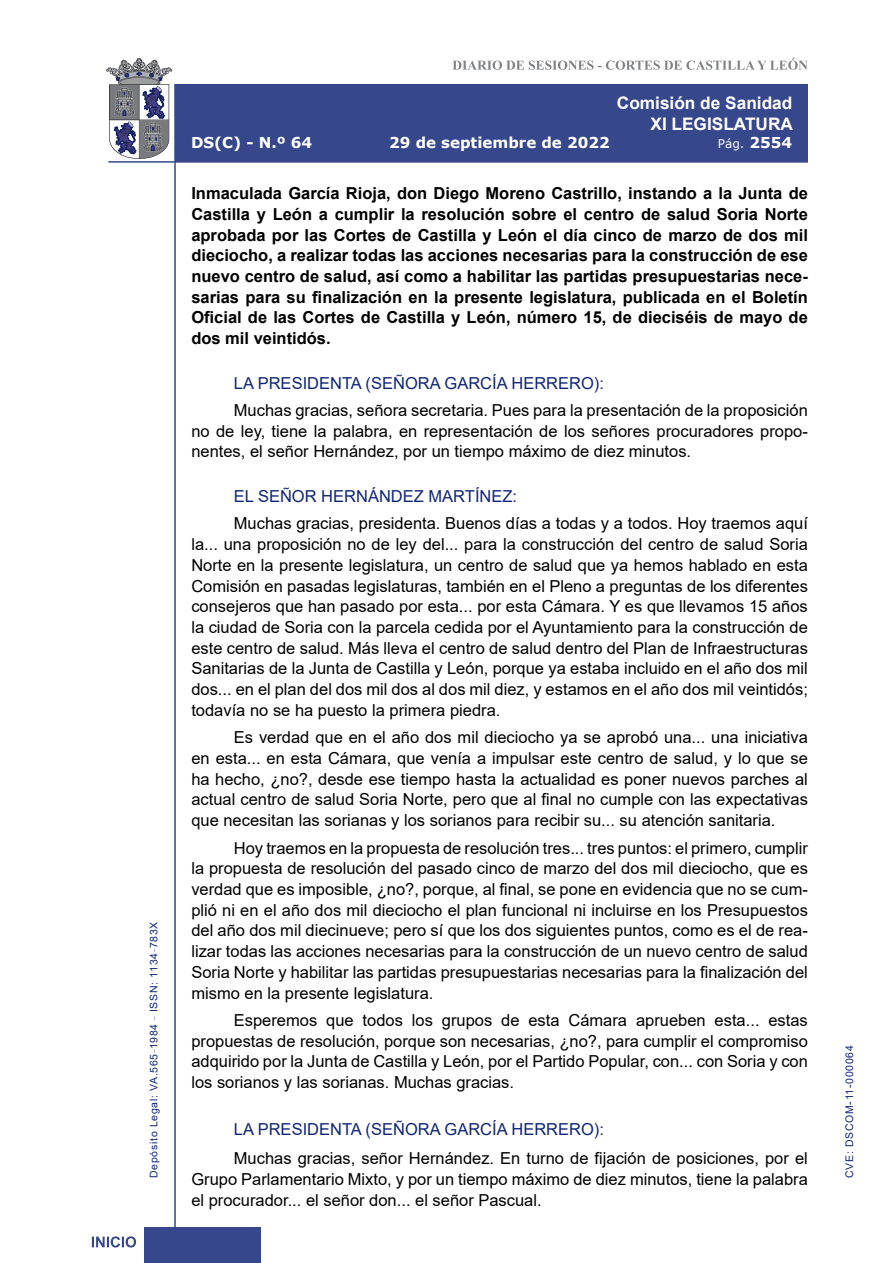
<style>
.page{position:relative;width:893px;height:1263px;background:#fff}
.page>*{position:absolute;margin:0;border:0;box-sizing:border-box;transform-origin:0 0}
.t1{font:700 17.25px/20.7px "Arial";color:#fff;text-align:right}
.t2{font:16.5px/20.7px "Arial";color:#000;text-align:justify}
.t3{font:700 16.5px/20.7px "Arial";color:#000;text-align:justify}
.Orador{font:16.5px "Arial";color:#122678}
.t4{font:700 15px "Verdana";color:#fff}
.t5{font:12px "Verdana";color:#fff}
.t6{font:10.5px "Arial";letter-spacing:.065em;color:#122678}
.s1{font-weight:700;font-size:15px}
</style>
<div class="page">
<svg style="left:452px;top:58px;width:356px;height:12px"></svg>
<hr style="left:174px;top:84px;width:2px;height:1179px;background:#36478c">
<div style="left:144px;top:1227px;width:117px;height:36px;background:#36478c"></div>
<div style="left:175px;top:84px;width:633px;height:78px;background:#36478c"></div>
<hr style="left:108px;top:161px;width:700px;height:2px;background:#36478c">
<svg style="left:92px;top:1236px;width:44px;height:11px"></svg>
<svg style="left:106px;top:58px;width:66px;height:101px"></svg>
<p class="t6" style="left:146px;top:1178px;width:258px;rotate:-90deg">Depósito Legal: VA.565<sup>_</sup>1984 <sup>_</sup> ISSN: 1134<sup>_</sup>783X</p>
<p class="t1" style="left:617px;top:93px;width:178px">Comisión de Sanidad<br>XI LEGISLATURA</p>
<p class="t4" style="left:191px;top:132px;width:123px">DS(C) - N.º 64</p>
<p class="t4" style="left:389px;top:132px;width:222px">29 de septiembre de 2022</p>
<p class="t5" style="left:718px;top:135px;width:76px">Pág. <span class="s1">2554</span></p>
<p class="t3" style="left:191px;top:183px;width:618px">Inmaculada García Rioja, don Diego Moreno Castrillo, instando a la Junta de Castilla y León a cumplir la resolución sobre el centro de salud Soria Norte aprobada por las Cortes de Castilla y León el día cinco de marzo de dos mil dieciocho, a realizar todas las acciones necesarias para la construcción de ese nuevo centro de salud, así como a habilitar las partidas presupuestarias nece&shy;sarias para su finalización en la presente legislatura, publicada en el Boletín Oficial de las Cortes de Castilla y León, número 15, de dieciséis de mayo de dos mil veintidós.</p>
<p class="Orador" style="left:234px;top:371px;width:372px">LA PRESIDENTA (SEÑORA GARCÍA HERRERO):</p>
<p class="t2" style="left:191px;top:400px;width:618px;text-indent:43px">Muchas gracias, señora secretaria. Pues para la presentación de la proposición no de ley, tiene la palabra, en representación de los señores procuradores propo&shy;nentes, el señor Hernández, por un tiempo máximo de diez minutos.</p>
<p class="Orador" style="left:234px;top:485px;width:285px">EL SEÑOR HERNÁNDEZ MARTÍNEZ:</p>
<p class="t2" style="left:191px;top:513px;width:618px;text-indent:43px">Muchas gracias, presidenta. Buenos días a todas y a todos. Hoy traemos aquí la... una proposición no de ley del... para la construcción del centro de salud Soria Norte en la presente legislatura, un centro de salud que ya hemos hablado en esta Comisión en pasadas legislaturas, también en el Pleno a preguntas de los diferentes consejeros que han pasado por esta... por esta Cámara. Y es que llevamos 15 años la ciudad de Soria con la parcela cedida por el Ayuntamiento para la construcción de este centro de salud. Más lleva el centro de salud dentro del Plan de Infraestructuras Sanitarias de la Junta de Castilla y León, porque ya estaba incluido en el año dos mil dos... en el plan del dos mil dos al dos mil diez, y estamos en el año dos mil veintidós; todavía no se ha puesto la primera piedra.</p>
<p class="t2" style="left:191px;top:727px;width:618px;text-indent:43px">Es verdad que en el año dos mil dieciocho ya se aprobó una... una iniciativa en esta... en esta Cámara, que venía a impulsar este centro de salud, y lo que se ha hecho, ¿no?, desde ese tiempo hasta la actualidad es poner nuevos parches al actual centro de salud Soria Norte, pero que al final no cumple con las expectativas que necesitan las sorianas y los sorianos para recibir su... su atención sanitaria.</p>
<p class="t2" style="left:191px;top:837px;width:618px;text-indent:43px">Hoy traemos en la propuesta de resolución tres... tres puntos: el primero, cumplir la propuesta de resolución del pasado cinco de marzo del dos mil dieciocho, que es verdad que es imposible, ¿no?, porque, al final, se pone en evidencia que no se cum&shy;plió ni en el año dos mil dieciocho el plan funcional ni incluirse en los Presupuestos del año dos mil diecinueve; pero sí que los dos siguientes puntos, como es el de rea&shy;lizar todas las acciones necesarias para la construcción de un nuevo centro de salud Soria Norte y habilitar las partidas presupuestarias necesarias para la finalización del mismo en la presente legislatura.</p>
<p class="t2" style="left:191px;top:1010px;width:618px;text-indent:43px">Esperemos que todos los grupos de esta Cámara aprueben esta... estas propuestas de resolución, porque son necesarias, ¿no?, para cumplir el compromiso adquirido por la Junta de Castilla y León, por el Partido Popular, con... con Soria y con los sorianos y las sorianas. Muchas gracias.</p>
<p class="Orador" style="left:234px;top:1117px;width:372px">LA PRESIDENTA (SEÑORA GARCÍA HERRERO):</p>
<p class="t2" style="left:191px;top:1148px;width:618px;text-indent:43px">Muchas gracias, señor Hernández. En turno de fijación de posiciones, por el Grupo Parlamentario Mixto, y por un tiempo máximo de diez minutos, tiene la palabra el procurador... el señor don... el señor Pascual.</p>
<p class="t6" style="left:842px;top:1178px;width:134px;rotate:-90deg">CVE: DSCOM-11-000064</p>
</div>
